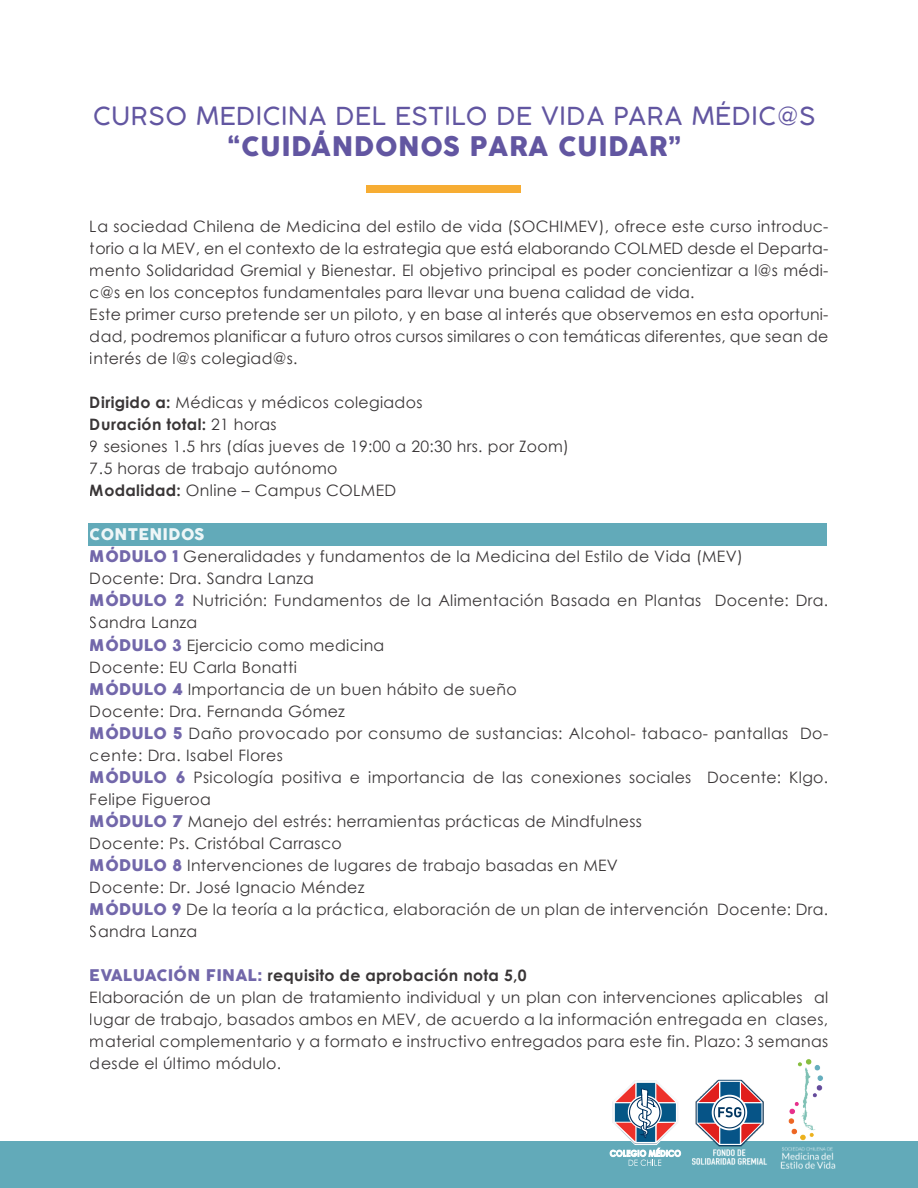
<style>
.page{position:relative;width:918px;height:1188px;background:#fff}
.page>*{position:absolute;margin:0;border:0;box-sizing:border-box;transform-origin:0 0}
.t1{font:26.4px "COCOGOOSE";letter-spacing:.025em;color:#6256a1}
.t2{font:300 24.75px "Cocogoose";letter-spacing:.025em;color:#6256a1}
.t3{font:15.75px/22px "Century Gothic";letter-spacing:.02em;color:#231f20}
.t4{font:15.75px "COCOGOOSE";letter-spacing:.02em;color:#fff}
.s1{font-family:"Century Gothic";font-weight:400}
.s2{font-weight:700}
.s3{font-family:"COCOGOOSE";color:#6256a1}
</style>
<div class="page">
<div style="left:367px;top:185px;width:154px;height:7px;background:#f7ad33"></div>
<div style="left:0;top:1141px;width:918px;height:47px;background:#62aab9"></div>
<img style="left:780px;top:1059px;width:56px;height:110px">
<svg style="left:610px;top:1080px;width:71px;height:86px"></svg>
<img style="left:692px;top:1079px;width:75px;height:86px">
<div style="left:88px;top:523px;width:739px;height:22px;background:#62aab9"></div>
<h2 class="t2" style="left:93px;top:99px;width:724px">CURSO MEDICINA DEL ESTILO DE VIDA PARA MÉDIC<span class="s1">@</span>S</h2>
<h1 class="t1" style="left:228px;top:127px;width:455px">“CUIDÁNDONOS PARA CUIDAR”</h1>
<p class="t3" style="left:90px;top:215px;width:740px">La sociedad Chilena de Medicina del estilo de vida (SOCHIMEV), ofrece este curso introduc&shy;torio a la MEV, en el contexto de la estrategia que está elaborando COLMED desde el Departa&shy;mento Solidaridad Gremial y Bienestar. El objetivo principal es poder concientizar a l@s médi&shy;c@s en los conceptos fundamentales para llevar una buena calidad de vida.<br>Este primer curso pretende ser un piloto, y en base al interés que observemos en esta oportuni&shy;dad, podremos planificar a futuro otros cursos similares o con temáticas diferentes, que sean de interés de l@s colegiad@s.</p>
<p class="t3" style="left:90px;top:391px;width:481px"><span class="s2">Dirigido a:</span> Médicas y médicos colegiados<br><span class="s2">Duración total:</span> 21 horas<br>9 sesiones 1.5 hrs (días jueves de 19:00 a 20:30 hrs. por Zoom)<br>7.5 horas de trabajo autónomo<br><span class="s2">Modalidad:</span> Online – Campus COLMED</p>
<p class="t4" style="left:90px;top:523px;width:116px">CONTENIDOS</p>
<p class="t3" style="left:90px;top:545px;width:740px"><span class="s3">MÓDULO 1</span> Generalidades y fundamentos de la Medicina del Estilo de Vida (MEV)<br>Docente: Dra. Sandra Lanza<br><span class="s3">MÓDULO 2</span> Nutrición: Fundamentos de la Alimentación Basada en Plantas Docente: Dra.<br>Sandra Lanza<br><span class="s3">MÓDULO 3</span> Ejercicio como medicina<br>Docente: EU Carla Bonatti<br><span class="s3">MÓDULO 4</span> Importancia de un buen hábito de sueño<br>Docente: Dra. Fernanda Gómez<br><span class="s3">MÓDULO 5</span> Daño provocado por consumo de sustancias: Alcohol- tabaco- pantallas Do&shy;cente: Dra. Isabel Flores<br><span class="s3">MÓDULO 6</span> Psicología positiva e importancia de las conexiones sociales Docente: Klgo.<br>Felipe Figueroa<br><span class="s3">MÓDULO 7</span> Manejo del estrés: herramientas prácticas de Mindfulness<br>Docente: Ps. Cristóbal Carrasco<br><span class="s3">MÓDULO 8</span> Intervenciones de lugares de trabajo basadas en MEV<br>Docente: Dr. José Ignacio Méndez<br><span class="s3">MÓDULO 9</span> De la teoría a la práctica, elaboración de un plan de intervención Docente: Dra.<br>Sandra Lanza</p>
<p class="t3" style="left:90px;top:964px;width:740px"><span class="s3">EVALUACIÓN FINAL:</span> <span class="s2">requisito de aprobación nota 5,0<br></span>Elaboración de un plan de tratamiento individual y un plan con intervenciones aplicables al lugar de trabajo, basados ambos en MEV, de acuerdo a la información entregada en clases, material complementario y a formato e instructivo entregados para este fin. Plazo: 3 semanas desde el último módulo.</p>
</div>
